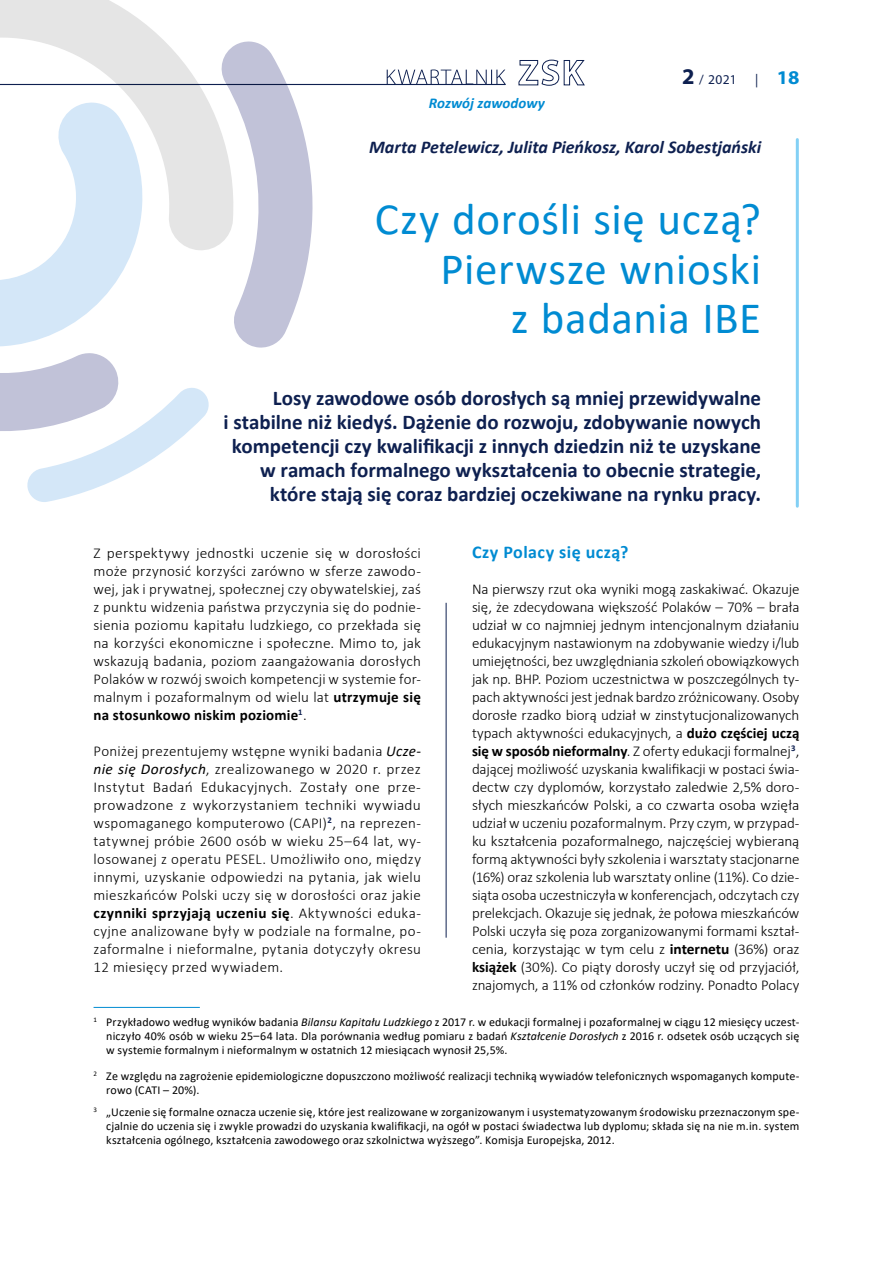
<style>
.page{position:relative;width:893px;height:1263px;background:#fff}
.page>*{position:absolute;margin:0;border:0;box-sizing:border-box;transform-origin:0 0}
.t1{font:45px/49.5px "Calibri";letter-spacing:.015em;color:#008bd2;text-align:right}
.t2{font:700 21px/24px "Calibri";letter-spacing:-.005em;color:#0e2050;text-align:right}
.t3{font:700 19.5px "Myriad Pro";color:#008bd2;scale:1.05 1}
.t4{font:italic 700 18px "Calibri";color:#0e2050}
.t5{font:700 18px "Calibri";letter-spacing:.025em;color:#008bd2}
.t6{font:300 15px/18px "Calibri";letter-spacing:.01em;color:#000;text-align:justify}
.t7{font:italic 700 15px "Calibri";color:#008bd2}
.t8{font:13.5px "Myriad Pro";color:#0e2050}
.t9{font:12px/13.8px "Calibri";letter-spacing:.01em;color:#000;text-align:justify}
.s1{font-weight:700;font-size:22.5px}
.s2{font-weight:400;font-size:13.5px;color:#0e2050}
.s3{font-weight:700}
.s4{font-weight:400;font-style:italic}
.s5{font-style:italic}
</style>
<div class="page">
<svg style="left:387px;top:70px;width:119px;height:14px"></svg>
<hr style="left:0;top:84px;width:505px;height:1px;background:#0e2050">
<svg style="left:518px;top:59px;width:67px;height:27px"></svg>
<svg style="left:234px;top:41px;width:82px;height:307px"></svg>
<svg style="left:210px;top:41px;width:31px;height:210px"></svg>
<svg style="left:0;top:0;width:210px;height:502px"></svg>
<hr style="left:796px;top:140px;width:3px;height:366px;background:#83d0f5">
<hr style="left:94px;top:1007px;width:106px;height:1px;background:#008bd2">
<hr style="left:446px;top:603px;width:1px;height:335px;background:#0e2050">
<p class="t7" style="left:429px;top:92px;width:118px">Rozwój zawodowy</p>
<p class="t8" style="left:682px;top:72px;width:56px"><span class="s1">2</span> / 2021</p>
<h3 class="t3" style="left:755px;top:65px;width:44px"><span class="s2">|</span> 18</h3>
<p class="t4" style="left:369px;top:134px;width:393px">Marta Petelewicz, Julita Pieńkosz, Karol Sobestjański</p>
<h1 class="t1" style="left:375px;top:193px;width:388px">Czy dorośli się uczą?<br>Pierwsze wnioski<br>z badania IBE</h1>
<p class="t2" style="left:224px;top:386px;width:539px">Losy zawodowe osób dorosłych są mniej przewidywalne<br>i stabilne niż kiedyś. Dążenie do rozwoju, zdobywanie nowych kompetencji czy kwalifikacji z innych dziedzin niż te uzyskane w ramach formalnego wykształcenia to obecnie strategie, które stają się coraz bardziej oczekiwane na rynku pracy.</p>
<p class="t6" style="left:94px;top:544px;width:329px">Z perspektywy jednostki uczenie się w dorosłości może przynosić korzyści zarówno w sferze zawodo&shy;wej, jak i prywatnej, społecznej czy obywatelskiej, zaś z punktu widzenia państwa przyczynia się do podnie&shy;sienia poziomu kapitału ludzkiego, co przekłada się na korzyści ekonomiczne i społeczne. Mimo to, jak wskazują badania, poziom zaangażowania dorosłych Polaków w rozwój swoich kompetencji w systemie for&shy;malnym i pozaformalnym od wielu lat <span class="s3">utrzymuje się na stosunkowo niskim poziomie</span><sup>1</sup>.</p>
<p class="t6" style="left:94px;top:742px;width:329px">Poniżej prezentujemy wstępne wyniki badania <span class="s4">Ucze&shy;nie się Dorosłych</span>, zrealizowanego w 2020 r. przez Instytut Badań Edukacyjnych. Zostały one prze&shy;prowadzone z wykorzystaniem techniki wywiadu wspomaganego komputerowo (CAPI)<sup>2</sup>, na reprezen&shy;tatywnej próbie 2600 osób w wieku 25–64 lat, wy&shy;losowanej z operatu PESEL. Umożliwiło ono, między innymi, uzyskanie odpowiedzi na pytania, jak wielu mieszkańców Polski uczy się w dorosłości oraz jakie <span class="s3">czynniki sprzyjają uczeniu się</span>. Aktywności eduka&shy;cyjne analizowane były w podziale na formalne, po&shy;zaformalne i nieformalne, pytania dotyczyły okresu 12 miesięcy przed wywiadem.</p>
<p class="t5" style="left:472px;top:539px;width:158px">Czy Polacy się uczą?</p>
<p class="t6" style="left:472px;top:580px;width:329px">Na pierwszy rzut oka wyniki mogą zaskakiwać. Okazuje się, że zdecydowana większość Polaków – 70% – brała udział w co najmniej jednym intencjonalnym działaniu edukacyjnym nastawionym na zdobywanie wiedzy i/lub umiejętności, bez uwzględniania szkoleń obowiązkowych jak np. BHP. Poziom uczestnictwa w poszczególnych ty&shy;pach aktywności jest jednak bardzo zróżnicowany. Osoby dorosłe rzadko biorą udział w zinstytucjonalizowanych typach aktywności edukacyjnych, a <span class="s3">dużo częściej uczą się w sposób nieformalny</span>. Z oferty edukacji formalnej<sup>3</sup>, dającej możliwość uzyskania kwalifikacji w postaci świa&shy;dectw czy dyplomów, korzystało zaledwie 2,5% doro&shy;słych mieszkańców Polski, a co czwarta osoba wzięła udział w uczeniu pozaformalnym. Przy czym, w przypad&shy;ku kształcenia pozaformalnego, najczęściej wybieraną formą aktywności były szkolenia i warsztaty stacjonarne (16%) oraz szkolenia lub warsztaty online (11%). Co dzie&shy;siąta osoba uczestniczyła w konferencjach, odczytach czy prelekcjach. Okazuje się jednak, że połowa mieszkańców Polski uczyła się poza zorganizowanymi formami kształ&shy;cenia, korzystając w tym celu z <span class="s3">internetu</span> (36%) oraz <span class="s3">książek</span> (30%). Co piąty dorosły uczył się od przyjaciół, znajomych, a 11% od członków rodziny. Ponadto Polacy</p>
<p class="t9" style="left:106px;top:1015px;width:695px;text-indent:-13px"><sup>1</sup> Przykładowo według wyników badania <span class="s5">Bilansu Kapitału Ludzkiego</span> z 2017 r. w edukacji formalnej i pozaformalnej w ciągu 12 miesięcy uczest&shy;niczyło 40% osób w wieku 25–64 lata. Dla porównania według pomiaru z badań <span class="s5">Kształcenie Dorosłych</span> z 2016 r. odsetek osób uczących się w systemie formalnym i nieformalnym w ostatnich 12 miesiącach wynosił 25,5%.</p>
<p class="t9" style="left:106px;top:1069px;width:695px;text-indent:-13px"><sup>2</sup> Ze względu na zagrożenie epidemiologiczne dopuszczono możliwość realizacji techniką wywiadów telefonicznych wspomaganych kompute&shy;rowo (CATI – 20%).</p>
<p class="t9" style="left:106px;top:1105px;width:695px;text-indent:-13px"><sup>3</sup> „Uczenie się formalne oznacza uczenie się, które jest realizowane w zorganizowanym i usystematyzowanym środowisku przeznaczonym spe&shy;cjalnie do uczenia się i zwykle prowadzi do uzyskania kwalifikacji, na ogół w postaci świadectwa lub dyplomu; składa się na nie m.in. system kształcenia ogólnego, kształcenia zawodowego oraz szkolnictwa wyższego”. Komisja Europejska, 2012.</p>
</div>
